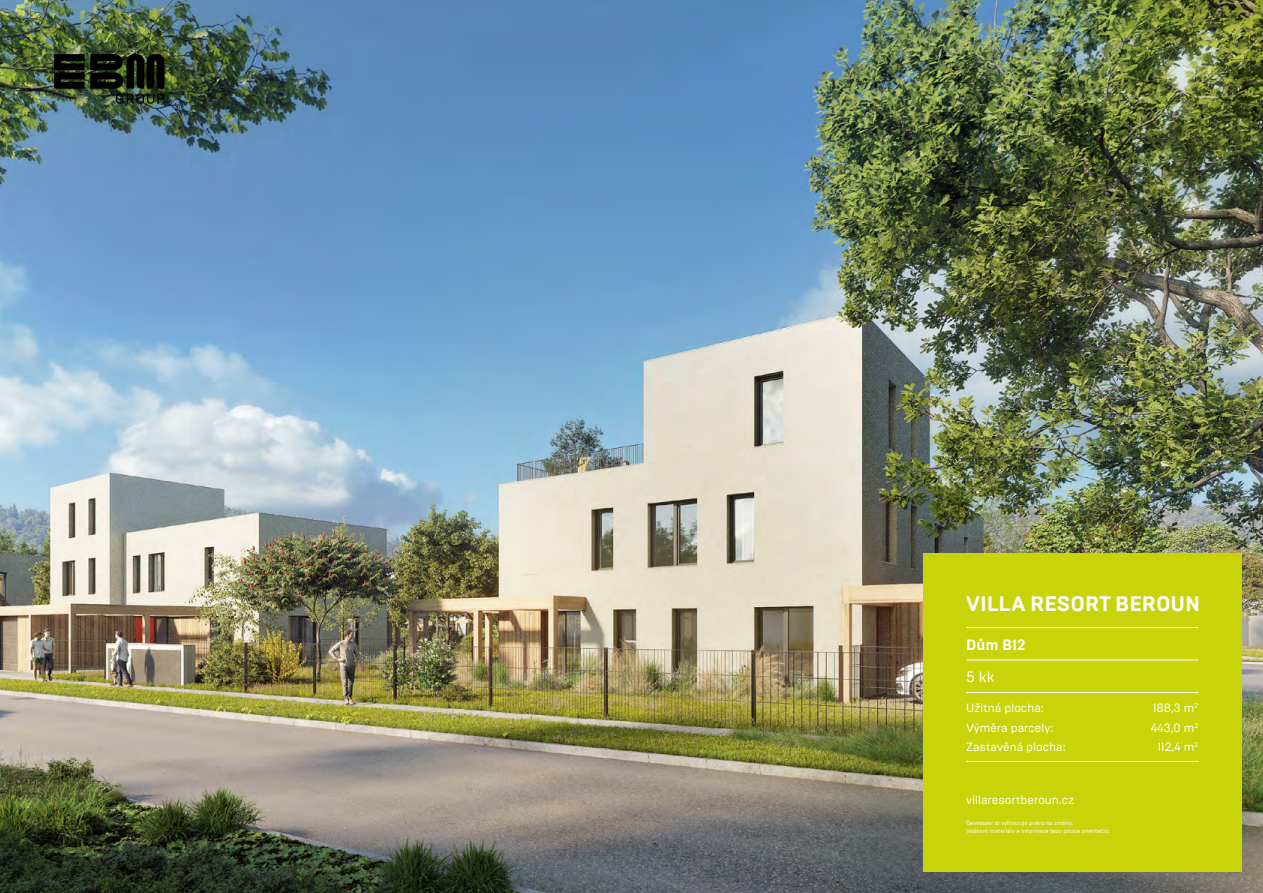
<style>
.page{position:relative;width:1263px;height:893px;background:#fff}
.page>*{position:absolute;margin:0;border:0;box-sizing:border-box;transform-origin:0 0}
.t1{font:700 21px "Brutal Type";color:#fff}
.t2{font:700 15px "Brutal Type";color:#fff}
.t3{font:15px "Brutal Type";color:#fff}
.t4{font:12px/19.4px "Brutal Type";color:#fff}
.t5{font:6px/7.2px "Brutal Type";color:#fff}
</style>
<div class="page">
<img style="left:0;top:0;width:1263px;height:893px">
<div style="left:923px;top:553px;width:319px;height:319px;background:#c8d409"></div>
<hr style="left:966px;top:627px;width:232px;height:1px;background:#fff">
<hr style="left:966px;top:660px;width:232px;height:1px;background:#fff">
<hr style="left:966px;top:692px;width:232px;height:1px;background:#fff">
<hr style="left:966px;top:761px;width:232px;height:1px;background:#fff">
<img style="left:54px;top:54px;width:110px;height:50px">
<h1 class="t1" style="left:966px;top:591px;width:236px">VILLA RESORT BEROUN</h1>
<p class="t2" style="left:966px;top:635px;width:61px">Dům B12</p>
<p class="t3" style="left:966px;top:668px;width:30px">5 kk</p>
<p class="t4" style="left:966px;top:698px;width:101px">Užitná plocha:<br>Výměra parcely:<br>Zastavěná plocha:</p>
<p class="t4" style="left:1151px;top:699px;width:49px;text-align:center">188,3 m<sup>2<br></sup>443,0 m<sup>2<br></sup>112,4 m<sup>2</sup></p>
<p class="t4" style="left:966px;top:790px;width:110px">villaresortberoun.cz</p>
<p class="t5" style="left:966px;top:820px;width:146px">Developer si vyhrazuje právo na změny.<br>Veškeré materiály a informace jsou pouze orientační.</p>
</div>
